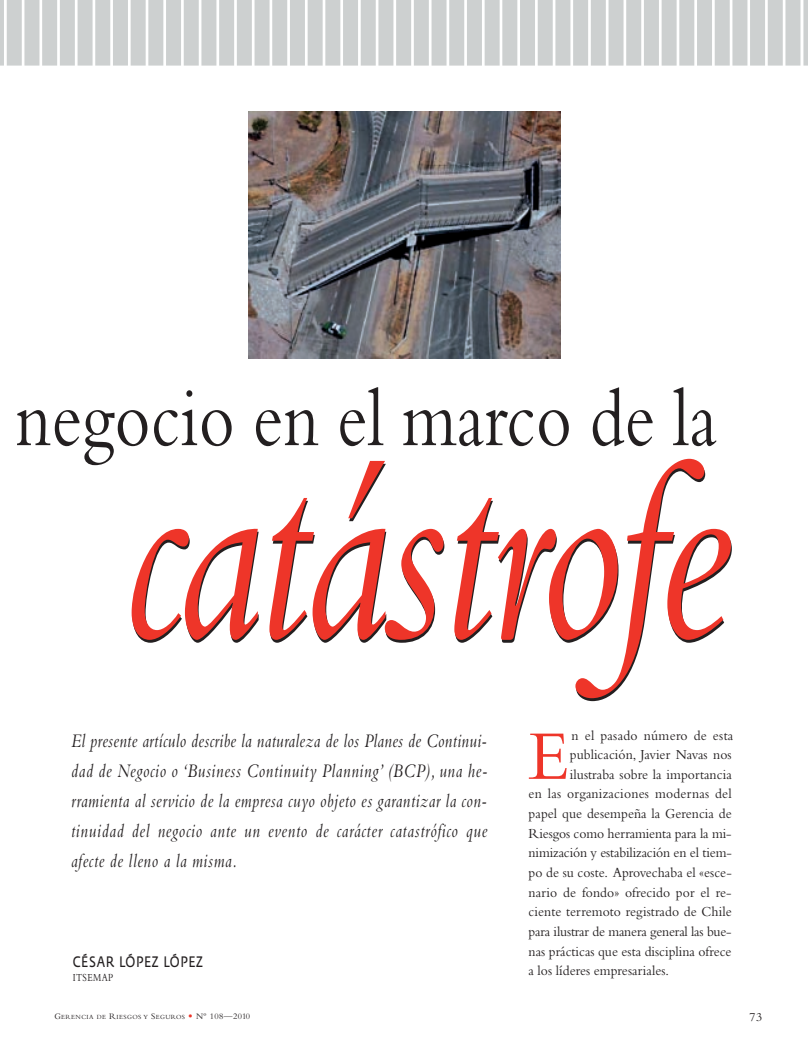
<style>
.page{position:relative;width:808px;height:1053px;background:#fff}
.page>*{position:absolute;margin:0;border:0;box-sizing:border-box;transform-origin:0 0}
.t1{font:italic 264.12px "Bembo";letter-spacing:-.03em;color:#231f20;scale:.8 1}
.t2{font:86.12px "Bembo";letter-spacing:.005em;color:#231f20;scale:.8 1}
.t3{font:72.62px "Bembo";color:#ee3529;scale:.95 1}
.t4{font:italic 20px/30px "Bembo";letter-spacing:.045em;color:#231f20;text-align:justify;scale:.8 1}
.t5{font:15px "Fedra Sans";letter-spacing:.06em;color:#231f20;scale:.8 1}
.t6{font:14.38px "Bembo";letter-spacing:.005em;color:#231f20;scale:.95 1}
.t7{font:14.38px "Bembo";letter-spacing:.025em;color:#231f20;scale:.95 1}
.t8{font:12.5px "Bembo";color:#231f20}
.t9{font:11.25px "Bembo";letter-spacing:.045em;color:#231f20;scale:.8 1}
.t10{font:6.5px "Bembo";letter-spacing:.065em;color:#231f20}
.s1{font-size:8.75px}
.s2{font-family:"Goudy";font-size:8.75px;color:#ee3529}
</style>
<div class="page">
<img style="left:249px;top:112px;width:312px;height:246px">
<hr style="left:0;top:0;width:4px;height:66px;background:#cdd0d0">
<div style="left:7px;top:0;width:15px;height:66px;background:#cdd0d0"></div>
<div style="left:24px;top:0;width:15px;height:66px;background:#cdd0d0"></div>
<div style="left:42px;top:0;width:15px;height:66px;background:#cdd0d0"></div>
<div style="left:60px;top:0;width:15px;height:66px;background:#cdd0d0"></div>
<div style="left:78px;top:0;width:15px;height:66px;background:#cdd0d0"></div>
<div style="left:95px;top:0;width:15px;height:66px;background:#cdd0d0"></div>
<div style="left:113px;top:0;width:15px;height:66px;background:#cdd0d0"></div>
<div style="left:131px;top:0;width:15px;height:66px;background:#cdd0d0"></div>
<div style="left:148px;top:0;width:15px;height:66px;background:#cdd0d0"></div>
<div style="left:166px;top:0;width:15px;height:66px;background:#cdd0d0"></div>
<div style="left:184px;top:0;width:15px;height:66px;background:#cdd0d0"></div>
<div style="left:201px;top:0;width:15px;height:66px;background:#cdd0d0"></div>
<div style="left:219px;top:0;width:15px;height:66px;background:#cdd0d0"></div>
<div style="left:237px;top:0;width:15px;height:66px;background:#cdd0d0"></div>
<div style="left:255px;top:0;width:15px;height:66px;background:#cdd0d0"></div>
<div style="left:272px;top:0;width:15px;height:66px;background:#cdd0d0"></div>
<div style="left:290px;top:0;width:15px;height:66px;background:#cdd0d0"></div>
<div style="left:308px;top:0;width:15px;height:66px;background:#cdd0d0"></div>
<div style="left:325px;top:0;width:15px;height:66px;background:#cdd0d0"></div>
<div style="left:343px;top:0;width:15px;height:66px;background:#cdd0d0"></div>
<div style="left:361px;top:0;width:15px;height:66px;background:#cdd0d0"></div>
<div style="left:378px;top:0;width:15px;height:66px;background:#cdd0d0"></div>
<div style="left:396px;top:0;width:15px;height:66px;background:#cdd0d0"></div>
<div style="left:414px;top:0;width:15px;height:66px;background:#cdd0d0"></div>
<div style="left:431px;top:0;width:15px;height:66px;background:#cdd0d0"></div>
<div style="left:449px;top:0;width:15px;height:66px;background:#cdd0d0"></div>
<div style="left:467px;top:0;width:15px;height:66px;background:#cdd0d0"></div>
<div style="left:485px;top:0;width:15px;height:66px;background:#cdd0d0"></div>
<div style="left:502px;top:0;width:15px;height:66px;background:#cdd0d0"></div>
<div style="left:520px;top:0;width:15px;height:66px;background:#cdd0d0"></div>
<div style="left:538px;top:0;width:15px;height:66px;background:#cdd0d0"></div>
<div style="left:555px;top:0;width:15px;height:66px;background:#cdd0d0"></div>
<div style="left:573px;top:0;width:15px;height:66px;background:#cdd0d0"></div>
<div style="left:591px;top:0;width:15px;height:66px;background:#cdd0d0"></div>
<div style="left:608px;top:0;width:15px;height:66px;background:#cdd0d0"></div>
<div style="left:626px;top:0;width:15px;height:66px;background:#cdd0d0"></div>
<div style="left:644px;top:0;width:15px;height:66px;background:#cdd0d0"></div>
<div style="left:662px;top:0;width:15px;height:66px;background:#cdd0d0"></div>
<div style="left:679px;top:0;width:15px;height:66px;background:#cdd0d0"></div>
<div style="left:697px;top:0;width:15px;height:66px;background:#cdd0d0"></div>
<div style="left:732px;top:0;width:15px;height:66px;background:#cdd0d0"></div>
<div style="left:715px;top:0;width:15px;height:66px;background:#cdd0d0"></div>
<div style="left:750px;top:0;width:15px;height:66px;background:#cdd0d0"></div>
<div style="left:785px;top:0;width:15px;height:66px;background:#cdd0d0"></div>
<div style="left:803px;top:0;width:5px;height:66px;background:#cdd0d0"></div>
<div style="left:768px;top:0;width:15px;height:66px;background:#cdd0d0"></div>
<h2 class="t2" style="left:15px;top:387px;width:878px">negocio en el marco de la</h2>
<h1 class="t1" style="left:125px;top:462px;width:758px">catástrofe</h1>
<p class="t4" style="left:71px;top:727px;width:522px">El presente artículo describe la naturaleza de los Planes de Continui&shy;dad de Negocio o ‘Business Continuity Planning’ (BCP), una he&shy;rramienta al servicio de la empresa cuyo objeto es garantizar la con&shy;tinuidad del negocio ante un evento de carácter catastrófico que afecte de lleno a la misma.</p>
<p class="t5" style="left:73px;top:955px;width:164px">CÉSAR LÓPEZ LÓPEZ</p>
<p class="t9" style="left:73px;top:973px;width:52px">ITSEMAP</p>
<h3 class="t3" style="left:529px;top:730px;width:45px">E</h3>
<p class="t7" style="left:572px;top:729px;width:172px">n el pasado número de esta</p>
<p class="t6" style="left:570px;top:749px;width:172px">publicación, Javier Navas nos</p>
<p class="t6" style="left:570px;top:769px;width:172px">ilustraba sobre la importancia</p>
<p class="t6" style="left:529px;top:788px;width:215px">en las organizaciones modernas del</p>
<p class="t6" style="left:529px;top:808px;width:215px">papel que desempeña la Gerencia de</p>
<p class="t6" style="left:529px;top:828px;width:215px">Riesgos como herramienta para la mi-</p>
<p class="t6" style="left:529px;top:847px;width:215px">nimización y estabilización en el tiem-</p>
<p class="t6" style="left:529px;top:867px;width:215px">po de su coste. Aprovechaba el «esce-</p>
<p class="t6" style="left:529px;top:886px;width:215px">nario de fondo» ofrecido por el re-</p>
<p class="t6" style="left:529px;top:906px;width:215px">ciente terremoto registrado de Chile</p>
<p class="t6" style="left:529px;top:926px;width:215px">para ilustrar de manera general las bue-</p>
<p class="t6" style="left:529px;top:945px;width:215px">nas prácticas que esta disciplina ofrece</p>
<p class="t6" style="left:529px;top:965px;width:149px">a los líderes empresariales.</p>
<p class="t10" style="left:54px;top:1014px;width:197px"><span class="s1">G</span>ERENCIA DE <span class="s1">R</span>IESGOS Y <span class="s1">S</span>EGUROS <span class="s2">•</span> <span class="s1">Nº 108—2010</span></p>
<p class="t8" style="left:749px;top:1012px;width:14px">73</p>
</div>
